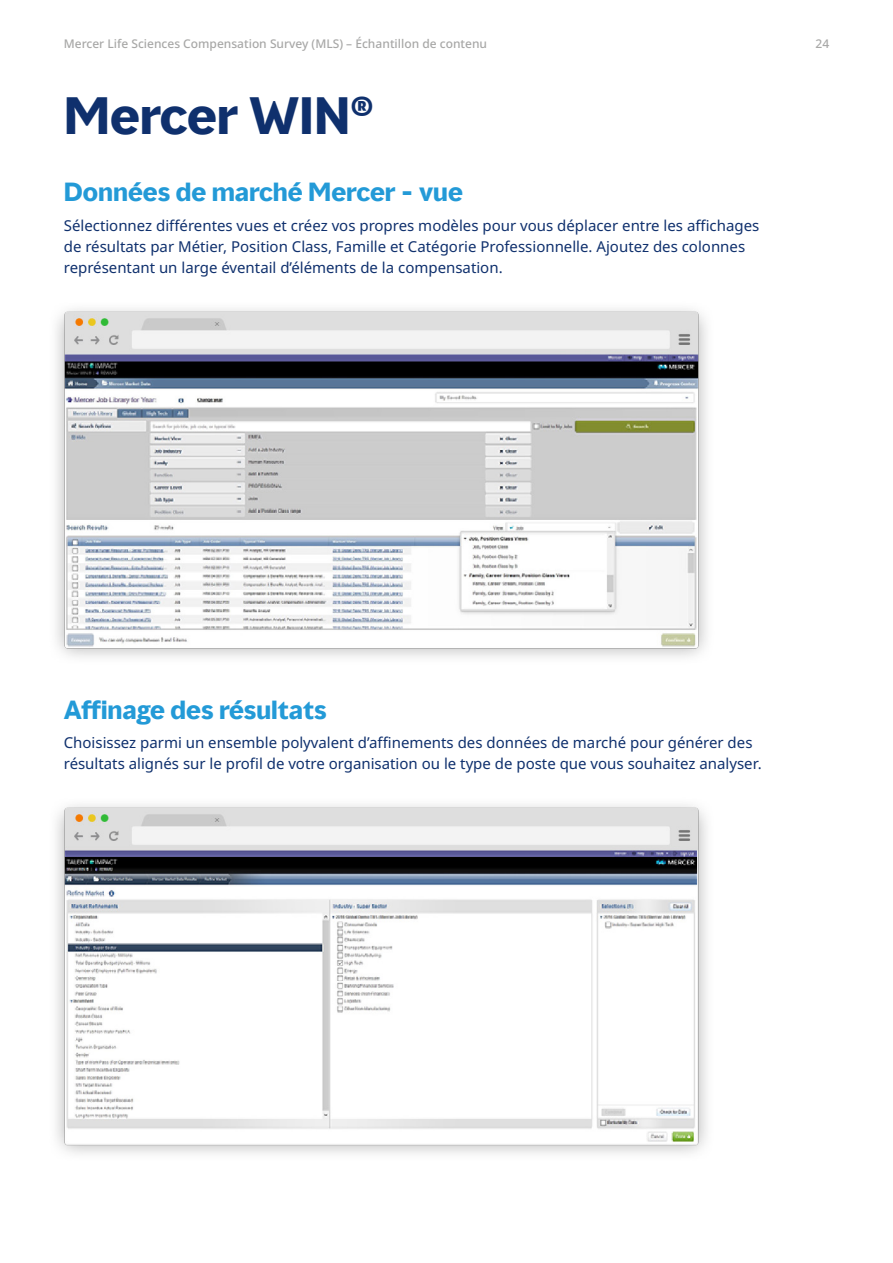
<style>
.page{position:relative;width:893px;height:1263px;background:#fff}
.page>*{position:absolute;margin:0;border:0;box-sizing:border-box;transform-origin:0 0}
.t1{font:700 48px "MMC Display";color:#0f306d}
.t2{font:700 24px "MMC Display";color:#239ad7}
.t3{font:15px/21px "Noto Sans";color:#0f306d}
.t4{font:500 12px "Noto Sans";color:#a8a8a7}
</style>
<div class="page">
<img style="left:56px;top:309px;width:651px;height:348px">
<img style="left:56px;top:805px;width:651px;height:349px">
<p class="t4" style="left:64px;top:35px;width:425px">Mercer Life Sciences Compensation Survey (MLS) – Échantillon de contenu</p>
<p class="t4" style="left:815px;top:35px;width:15px">24</p>
<h1 class="t1" style="left:64px;top:85px;width:311px">Mercer WIN®</h1>
<h2 class="t2" style="left:64px;top:176px;width:401px">Données de marché Mercer - vue</h2>
<p class="t3" style="left:64px;top:215px;width:697px">Sélectionnez différentes vues et créez vos propres modèles pour vous déplacer entre les affichages de résultats par Métier, Position Class, Famille et Catégorie Professionnelle. Ajoutez des colonnes représentant un large éventail d’éléments de la compensation.</p>
<h2 class="t2" style="left:64px;top:694px;width:264px">Affinage des résultats</h2>
<p class="t3" style="left:64px;top:732px;width:700px">Choisissez parmi un ensemble polyvalent d’affinements des données de marché pour générer des résultats alignés sur le profil de votre organisation ou le type de poste que vous souhaitez analyser.</p>
</div>
